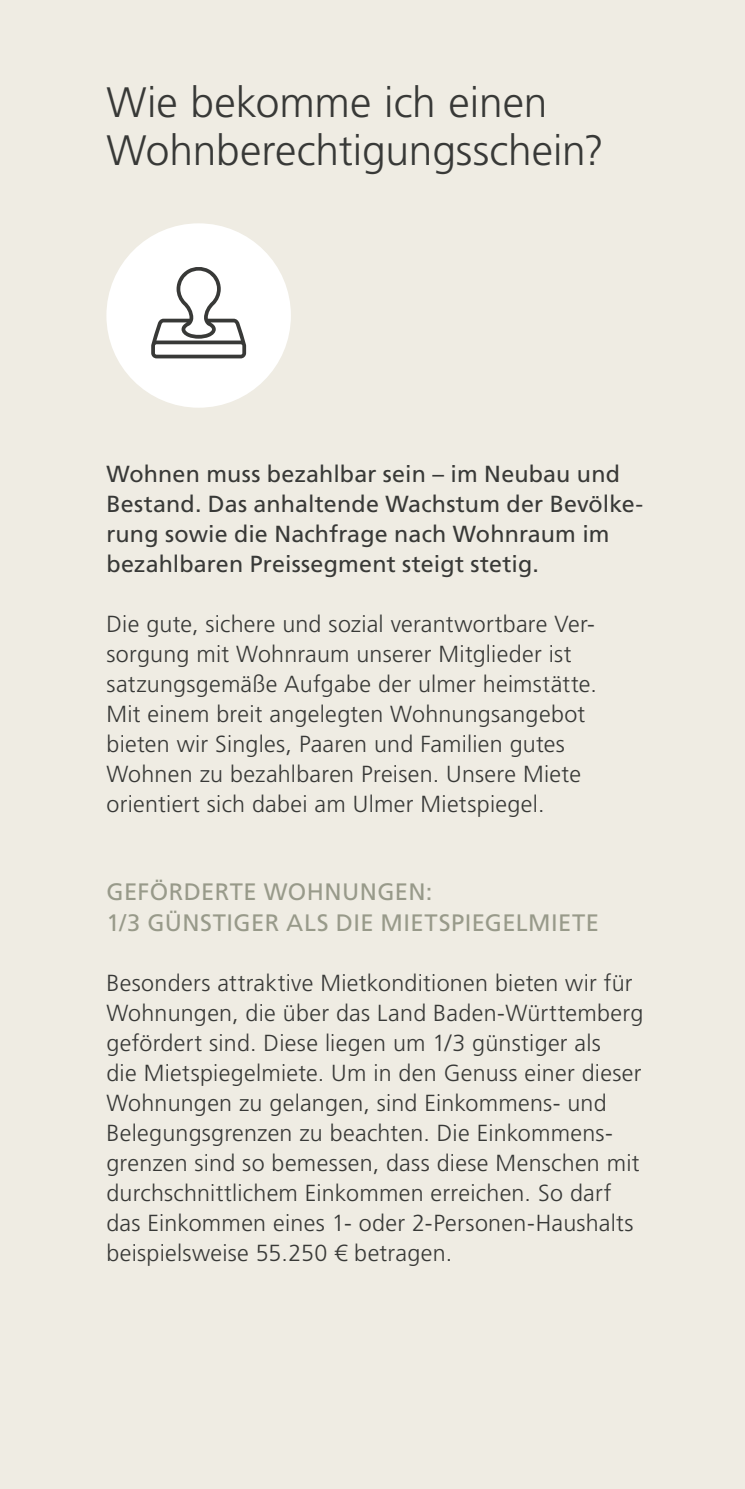
<style>
.page{position:relative;width:745px;height:1489px;background:#fff}
.page>*{position:absolute;margin:0;border:0;box-sizing:border-box;transform-origin:0 0}
.t1{font:300 42.5px/47.5px "Frutiger LT Std";color:#383937}
.t2{font:23.75px/30px "Frutiger LT Std";letter-spacing:.02em;color:#989a8a}
.t3{font:300 23.25px/30px "Frutiger LT Std";letter-spacing:.01em;color:#383937}
.t4{font:23.25px/30px "Frutiger LT Std";letter-spacing:.005em;color:#383937}
</style>
<div class="page">
<div style="left:0;top:0;width:744px;height:1488px;background:#efece3"></div>
<div style="left:106px;top:223px;width:185px;height:184px;background:#fff;border-radius:50%"></div>
<svg style="left:151px;top:267px;width:95px;height:91px"></svg>
<h1 class="t1" style="left:106px;top:79px;width:499px">Wie bekomme ich einen<br>Wohnberechtigungsschein?</h1>
<p class="t4" style="left:106px;top:459px;width:538px">Wohnen muss bezahlbar sein – im Neubau und Bestand. Das anhaltende Wachstum der Bevölke&shy;rung sowie die Nachfrage nach Wohnraum im bezahlbaren Preissegment steigt stetig.</p>
<p class="t3" style="left:106px;top:609px;width:491px">Die gute, sichere und sozial verantwortbare Ver&shy;sorgung mit Wohnraum unserer Mitglieder ist satzungsgemäße Aufgabe der ulmer heimstätte.<br>Mit einem breit angelegten Wohnungsangebot bieten wir Singles, Paaren und Familien gutes Wohnen zu bezahlbaren Preisen. Unsere Miete orientiert sich dabei am Ulmer Mietspiegel.</p>
<p class="t2" style="left:106px;top:877px;width:494px">GEFÖRDERTE WOHNUNGEN:<br>1/3 GÜNSTIGER ALS DIE MIETSPIEGELMIETE</p>
<p class="t3" style="left:106px;top:967px;width:538px">Besonders attraktive Mietkonditionen bieten wir für Wohnungen, die über das Land Baden-Württemberg gefördert sind. Diese liegen um 1/3 günstiger als<br>die Mietspiegelmiete. Um in den Genuss einer dieser Wohnungen zu gelangen, sind Einkommens- und Belegungsgrenzen zu beachten. Die Einkommens&shy;grenzen sind so bemessen, dass diese Menschen mit durchschnittlichem Einkommen erreichen. So darf das Einkommen eines 1- oder 2-Personen-Haushalts beispielsweise 55.250 € betragen.</p>
</div>
